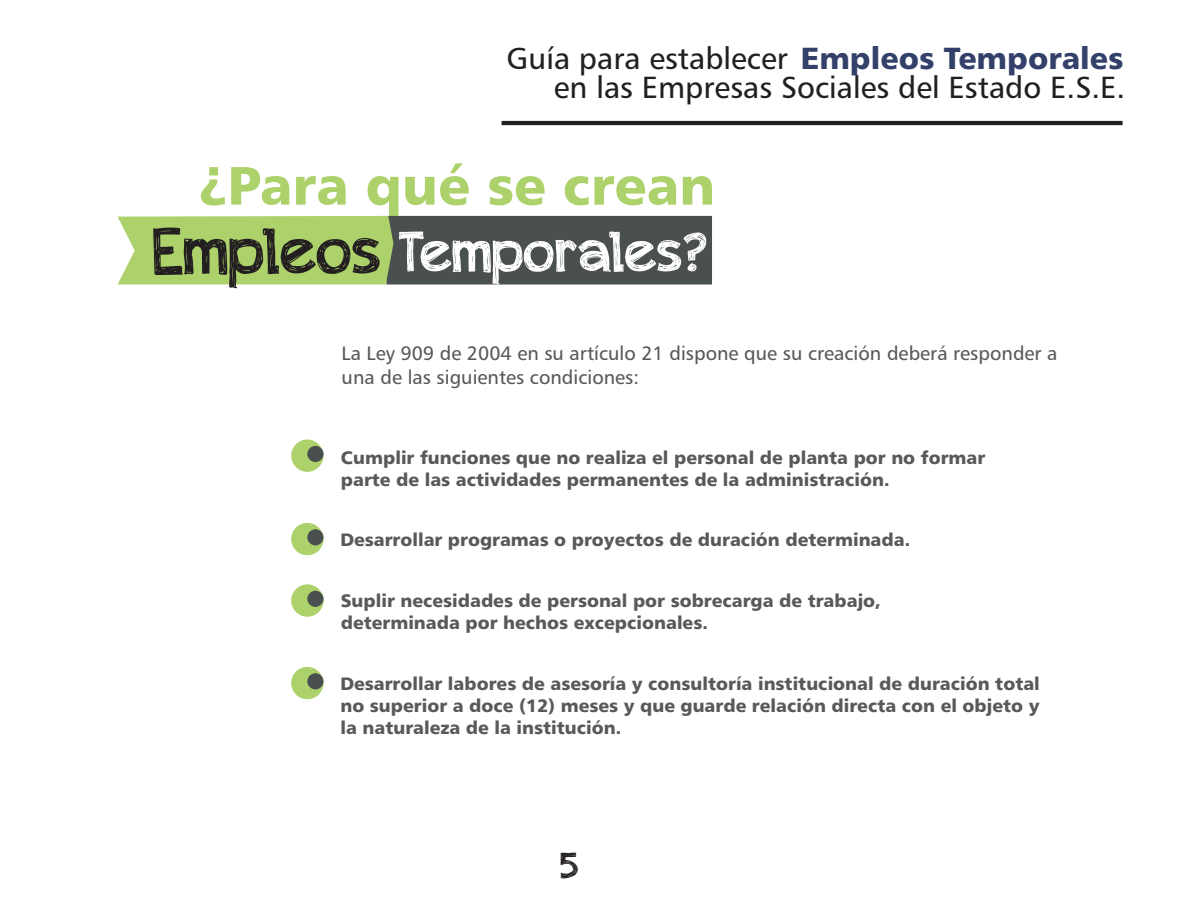
<style>
.page{position:relative;width:1188px;height:918px;background:#fff}
.page>*{position:absolute;margin:0;border:0;box-sizing:border-box;transform-origin:0 0}
.t1{font:55.5px "appleberry";color:#fff}
.t2{font:54px "Humanist 777 BT Black B";color:#add16b}
.t3{font:36px "appleberry";color:#231f20}
.t4{font:30.6px/29.2px "Humanist 777 BT Roman B";color:#231f20;text-align:right}
.t5{font:19.5px/23.5px "Humanist 777 BT Roman B";color:#58595b}
.t6{font:18px/22px "Humanist 777 BT Black B";color:#58595b}
.s1{font-family:"Humanist 777 BT Black B";color:#334069}
.s2{font-size:62.85px;color:#231f20}
</style>
<div class="page">
<svg style="left:118px;top:216px;width:594px;height:68px;background:#788b5e"></svg>
<div style="left:291px;top:440px;width:33px;height:32px;background:#add16b;border-radius:50%"></div>
<div style="left:307px;top:446px;width:17px;height:16px;background:#4a4f4f;border-radius:50%"></div>
<div style="left:291px;top:523px;width:33px;height:32px;background:#add16b;border-radius:50%"></div>
<div style="left:307px;top:529px;width:17px;height:16px;background:#4a4f4f;border-radius:50%"></div>
<div style="left:291px;top:584px;width:33px;height:33px;background:#add16b;border-radius:50%"></div>
<div style="left:307px;top:591px;width:17px;height:16px;background:#4a4f4f;border-radius:50%"></div>
<div style="left:291px;top:667px;width:33px;height:32px;background:#add16b;border-radius:50%"></div>
<div style="left:307px;top:673px;width:17px;height:16px;background:#4a4f4f;border-radius:50%"></div>
<hr style="left:502px;top:121px;width:621px;height:4px;background:#231f20">
<h3 class="t4" style="left:507px;top:46px;width:620px">Guía para establecer <span class="s1">Empleos Temporales </span>en las Empresas Sociales del Estado E.S.E.</h3>
<h2 class="t2" style="left:198px;top:164px;width:519px">¿Para qué se crean</h2>
<h1 class="t1" style="left:153px;top:231px;width:556px"><span class="s2">Empleos</span> Temporales?</h1>
<p class="t5" style="left:342px;top:343px;width:717px">La Ley 909 de 2004 en su artículo 21 dispone que su creación deberá responder a una de las siguientes condiciones:</p>
<p class="t6" style="left:341px;top:448px;width:646px">Cumplir funciones que no realiza el personal de planta por no formar parte de las actividades permanentes de la administración.</p>
<p class="t6" style="left:340px;top:531px;width:571px">Desarrollar programas o proyectos de duración determinada.</p>
<p class="t6" style="left:341px;top:591px;width:542px">Suplir necesidades de personal por sobrecarga de trabajo, determinada por hechos excepcionales.</p>
<p class="t6" style="left:340px;top:674px;width:701px;text-align:justify">Desarrollar labores de asesoría y consultoría institucional de duración total no superior a doce (12) meses y que guarde relación directa con el objeto y la naturaleza de la institución.</p>
<h3 class="t3" style="left:561px;top:853px;width:19px">5</h3>
</div>
